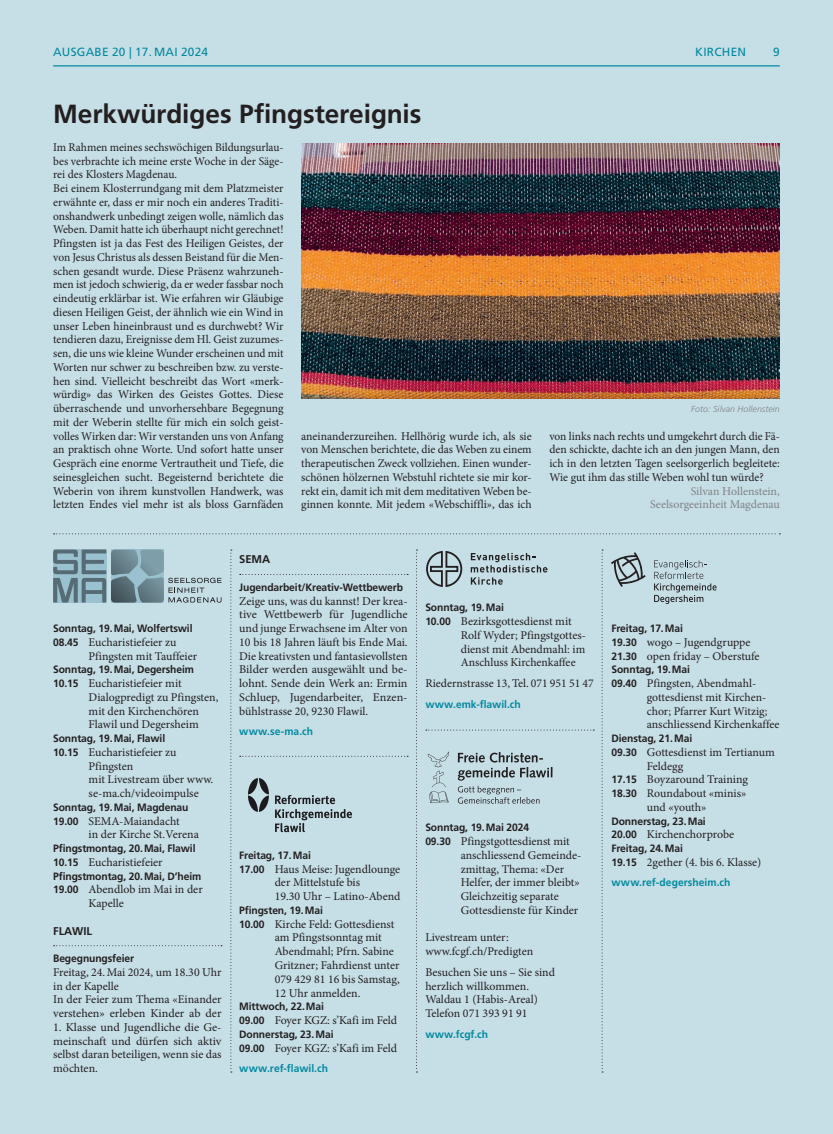
<style>
.page{position:relative;width:833px;height:1134px;background:#c6dee6}
.page>*{position:absolute;margin:0;border:0;box-sizing:border-box;transform-origin:0 0}
.t1{font:700 26.25px "Frutiger LT Std";letter-spacing:-.005em;color:#231f20}
.t2{font:11.88px/13.8px "Minion Pro";color:#231f20}
.t3{font:11.88px/13.8px "Minion Pro";color:#231f20;scale:.96 1}
.t4{font:11.88px/13.8px "Minion Pro";letter-spacing:-.005em;color:#808285;text-align:right}
.t5{font:11.88px "Frutiger LT Std";letter-spacing:.02em;color:#0289a0}
.t6{font:700 11.25px "Frutiger LT Std";letter-spacing:-.01em;color:#231f20}
.t7{font:700 10.62px "Frutiger LT Std";letter-spacing:-.01em;color:#231f20}
.t8{font:700 10.62px "Frutiger LT Std";letter-spacing:.005em;color:#0289a0}
.t9{font:italic 300 8.75px "Frutiger LT Std";letter-spacing:.01em;color:#808285}
.s1{font-family:"Frutiger LT Std";font-weight:700;font-size:10.62px}
</style>
<div class="page">
<hr style="left:53px;top:65px;width:727px;height:1px;background:#0289a0">
<svg style="left:601px;top:549px;width:2px;height:523px"></svg>
<svg style="left:416px;top:549px;width:1px;height:523px"></svg>
<svg style="left:230px;top:549px;width:2px;height:523px"></svg>
<svg style="left:54px;top:945px;width:168px;height:1px"></svg>
<svg style="left:240px;top:574px;width:168px;height:1px"></svg>
<svg style="left:240px;top:756px;width:168px;height:1px"></svg>
<svg style="left:426px;top:729px;width:168px;height:1px"></svg>
<svg style="left:54px;top:533px;width:726px;height:1px"></svg>
<svg style="left:275px;top:795px;width:77px;height:37px"></svg>
<svg style="left:248px;top:778px;width:21px;height:34px"></svg>
<svg style="left:471px;top:553px;width:76px;height:32px"></svg>
<svg style="left:426px;top:551px;width:37px;height:36px"></svg>
<svg style="left:428px;top:751px;width:21px;height:52px"></svg>
<svg style="left:458px;top:752px;width:94px;height:52px"></svg>
<svg style="left:53px;top:549px;width:168px;height:54px"></svg>
<svg style="left:654px;top:560px;width:62px;height:44px"></svg>
<svg style="left:611px;top:552px;width:34px;height:35px"></svg>
<img style="left:301px;top:144px;width:479px;height:254px">
<p class="t5" style="left:53px;top:45px;width:18px">AUSGABE</p>
<p class="t5" style="left:112px;top:45px;width:98px">20 | 17. MAI 2024</p>
<p class="t5" style="left:695px;top:45px;width:52px">KIRCHEN</p>
<p class="t5" style="left:773px;top:45px;width:8px">9</p>
<h1 class="t1" style="left:53px;top:99px;width:370px">Merkwürdiges Pfingstereignis</h1>
<p class="t3" style="left:53px;top:140px;width:241px">Im Rahmen meines sechswöchigen Bildungsurlau&shy;bes verbrachte ich meine erste Woche in der Säge&shy;rei des Klosters Magdenau.<br>Bei einem Klosterrundgang mit dem Platzmeister erwähnte er, dass er mir noch ein anderes Traditi&shy;onshandwerk unbedingt zeigen wolle, nämlich das Weben. Damit hatte ich überhaupt nicht gerechnet!<br>Pfingsten ist ja das Fest des Heiligen Geistes, der von Jesus Christus als dessen Beistand für die Men&shy;schen gesandt wurde. Diese Präsenz wahrzuneh&shy;men ist jedoch schwierig, da er weder fassbar noch eindeutig erklärbar ist. Wie erfahren wir Gläubige diesen Heiligen Geist, der ähnlich wie ein Wind in unser Leben hineinbraust und es durchwebt? Wir tendieren dazu, Ereignisse dem Hl. Geist zuzumes&shy;sen, die uns wie kleine Wunder erscheinen und mit Worten nur schwer zu beschreiben bzw. zu verste&shy;hen sind. Vielleicht beschreibt das Wort «merk&shy;würdig» das Wirken des Geistes Gottes. Diese überraschende und unvorhersehbare Begegnung mit der Weberin stellte für mich ein solch geist&shy;volles Wirken dar: Wir verstanden uns von Anfang an praktisch ohne Worte. Und sofort hatte unser Gespräch eine enorme Vertrautheit und Tiefe, die seinesgleichen sucht. Begeisternd berichtete die Weberin von ihrem kunstvollen Handwerk, was letzten Endes viel mehr ist als bloss Garnfäden</p>
<p class="t9" style="left:691px;top:404px;width:90px">Foto: Silvan Hollenstein</p>
<p class="t2" style="left:301px;top:429px;width:232px;text-align:justify">aneinanderzureihen. Hellhörig wurde ich, als sie von Menschen berichtete, die das Weben zu einem therapeutischen Zweck vollziehen. Einen wunder&shy;schönen hölzernen Webstuhl richtete sie mir kor&shy;rekt ein, damit ich mit dem meditativen Weben be&shy;ginnen konnte. Mit jedem «Webschiffli», das ich</p>
<p class="t3" style="left:549px;top:429px;width:241px;text-align:justify">von links nach rechts und umgekehrt durch die Fä&shy;den schickte, dachte ich an den jungen Mann, den ich in den letzten Tagen seelsorgerlich begleitete:<br>Wie gut ihm das stille Weben wohl tun würde?</p>
<p class="t4" style="left:650px;top:484px;width:131px">Silvan Hollenstein,<br>Seelsorgeeinheit Magdenau</p>
<p class="t7" style="left:53px;top:622px;width:141px">Sonntag, 19.Mai, Wolfertswil</p>
<p class="t2" style="left:89px;top:635px;width:110px;text-indent:-35px"><span class="s1">08.45</span> Eucharistiefeier zu<br>Pfingsten mit Tauffeier</p>
<p class="t7" style="left:53px;top:663px;width:142px">Sonntag, 19.Mai, Degersheim</p>
<p class="t2" style="left:89px;top:676px;width:131px;text-indent:-35px"><span class="s1">10.15</span> Eucharistiefeier mit<br>Dialogpredigt zu Pfingsten, mit den Kirchenchören<br>Flawil und Degersheim</p>
<p class="t7" style="left:53px;top:732px;width:114px">Sonntag, 19.Mai, Flawil</p>
<p class="t2" style="left:89px;top:745px;width:126px;text-indent:-35px"><span class="s1">10.15</span> Eucharistiefeier zu<br>Pfingsten<br>mit Livestream über www. se-ma.ch/videoimpulse</p>
<p class="t7" style="left:53px;top:801px;width:137px">Sonntag, 19.Mai, Magdenau</p>
<p class="t2" style="left:89px;top:814px;width:112px;text-indent:-35px"><span class="s1">19.00</span> SEMA-Maiandacht<br>in der Kirche St.Verena</p>
<p class="t7" style="left:53px;top:842px;width:144px">Pfingstmontag, 20.Mai, Flawil</p>
<p class="t2" style="left:53px;top:855px;width:111px"><span class="s1">10.15</span> Eucharistiefeier</p>
<p class="t7" style="left:53px;top:870px;width:150px">Pfingstmontag, 20.Mai, D’heim</p>
<p class="t2" style="left:89px;top:883px;width:116px;text-indent:-35px"><span class="s1">19.00</span> Abendlob im Mai in der<br>Kapelle</p>
<p class="t6" style="left:53px;top:924px;width:40px">FLAWIL</p>
<p class="t7" style="left:53px;top:952px;width:83px">Begegnungsfeier</p>
<p class="t2" style="left:53px;top:965px;width:170px">Freitag, 24.Mai 2024, um 18.30 Uhr in der Kapelle<br>In der Feier zum Thema «Einander verstehen» erleben Kinder ab der</p>
<p class="t2" style="left:53px;top:1020px;width:170px;text-align:justify">1. Klasse und Jugendliche die Ge&shy;meinschaft und dürfen sich aktiv selbst daran beteiligen, wenn sie das möchten.</p>
<p class="t6" style="left:239px;top:553px;width:32px">SEMA</p>
<p class="t7" style="left:239px;top:581px;width:165px">Jugendarbeit/Kreativ-Wettbewerb</p>
<p class="t2" style="left:239px;top:594px;width:170px;text-align:justify">Zeige uns, was du kannst! Der krea&shy;tive Wettbewerb für Jugendliche und junge Erwachsene im Alter von 10 bis 18 Jahren läuft bis Ende Mai.<br>Die kreativsten und fantasievollsten Bilder werden ausgewählt und be&shy;lohnt. Sende dein Werk an: Ermin Schluep, Jugendarbeiter, Enzen&shy;bühlstrasse 20, 9230 Flawil.</p>
<p class="t8" style="left:239px;top:725px;width:75px">www.se-ma.ch</p>
<p class="t7" style="left:239px;top:849px;width:73px">Freitag, 17.Mai</p>
<p class="t2" style="left:275px;top:862px;width:127px;text-indent:-35px"><span class="s1">17.00</span> Haus Meise: Jugendlounge der Mittelstufe bis<br>19.30 Uhr – Latino-Abend</p>
<p class="t7" style="left:239px;top:904px;width:85px">Pfingsten, 19.Mai</p>
<p class="t2" style="left:275px;top:917px;width:127px;text-indent:-35px"><span class="s1">10.00</span> Kirche Feld: Gottesdienst am Pfingstsonntag mit<br>Abendmahl; Pfrn. Sabine<br>Gritzner; Fahrdienst unter<br>079 429 81 16 bis Samstag,<br>12 Uhr anmelden.</p>
<p class="t7" style="left:239px;top:1000px;width:86px">Mittwoch, 22.Mai</p>
<p class="t2" style="left:239px;top:1013px;width:159px"><span class="s1">09.00</span> Foyer KGZ: s’Kafi im Feld</p>
<p class="t7" style="left:239px;top:1028px;width:96px">Donnerstag, 23.Mai</p>
<p class="t2" style="left:239px;top:1041px;width:159px"><span class="s1">09.00</span> Foyer KGZ: s’Kafi im Feld</p>
<p class="t8" style="left:239px;top:1062px;width:90px">www.ref-flawil.ch</p>
<p class="t7" style="left:425px;top:601px;width:80px">Sonntag, 19.Mai</p>
<p class="t2" style="left:461px;top:615px;width:127px;text-indent:-35px"><span class="s1">10.00</span> Bezirksgottesdienst mit<br>Rolf Wyder; Pfingstgottes&shy;dienst mit Abendmahl: im<br>Anschluss Kirchenkaffee</p>
<p class="t2" style="left:425px;top:676px;width:170px">Riedernstrasse 13, Tel. 071 951 51 47</p>
<p class="t8" style="left:425px;top:698px;width:97px">www.emk-flawil.ch</p>
<p class="t7" style="left:425px;top:821px;width:105px">Sonntag, 19.Mai 2024</p>
<p class="t2" style="left:461px;top:835px;width:121px;text-indent:-35px"><span class="s1">09.30</span> Pfingstgottesdienst mit anschliessend Gemeinde&shy;zmittag, Thema: «Der<br>Helfer, der immer bleibt»<br>Gleichzeitig separate<br>Gottesdienste für Kinder</p>
<p class="t2" style="left:425px;top:931px;width:110px">Livestream unter: www.fcgf.ch/Predigten</p>
<p class="t2" style="left:425px;top:965px;width:131px">Besuchen Sie uns – Sie sind herzlich willkommen.<br>Waldau 1 (Habis-Areal)<br>Telefon 071 393 91 91</p>
<p class="t8" style="left:425px;top:1028px;width:64px">www.fcgf.ch</p>
<p class="t7" style="left:611px;top:622px;width:73px">Freitag, 17.Mai</p>
<p class="t2" style="left:611px;top:635px;width:150px"><span class="s1">19.30</span> wogo – Jugendgruppe<br><span class="s1">21.30</span> open friday – Oberstufe</p>
<p class="t7" style="left:611px;top:663px;width:80px">Sonntag, 19.Mai</p>
<p class="t2" style="left:647px;top:676px;width:134px;text-indent:-35px"><span class="s1">09.40</span> Pfingsten, Abendmahl&shy;gottesdienst mit Kirchen&shy;chor; Pfarrer Kurt Witzig; anschliessend Kirchenkaffee</p>
<p class="t7" style="left:611px;top:732px;width:82px">Dienstag, 21.Mai</p>
<p class="t2" style="left:611px;top:745px;width:165px"><span class="s1">09.30</span> Gottesdienst im Tertianum</p>
<p class="t2" style="left:647px;top:759px;width:38px">Feldegg</p>
<p class="t2" style="left:611px;top:773px;width:138px"><span class="s1">17.15</span> Boyzaround Training</p>
<p class="t2" style="left:611px;top:786px;width:136px"><span class="s1">18.30</span> Roundabout «minis»</p>
<p class="t2" style="left:647px;top:800px;width:61px">und «youth»</p>
<p class="t7" style="left:611px;top:815px;width:96px">Donnerstag, 23.Mai</p>
<p class="t2" style="left:611px;top:828px;width:124px"><span class="s1">20.00</span> Kirchenchorprobe</p>
<p class="t7" style="left:611px;top:842px;width:73px">Freitag, 24.Mai</p>
<p class="t2" style="left:611px;top:855px;width:151px"><span class="s1">19.15</span> 2gether (4. bis 6. Klasse)</p>
<p class="t8" style="left:611px;top:876px;width:120px">www.ref-degersheim.ch</p>
</div>
